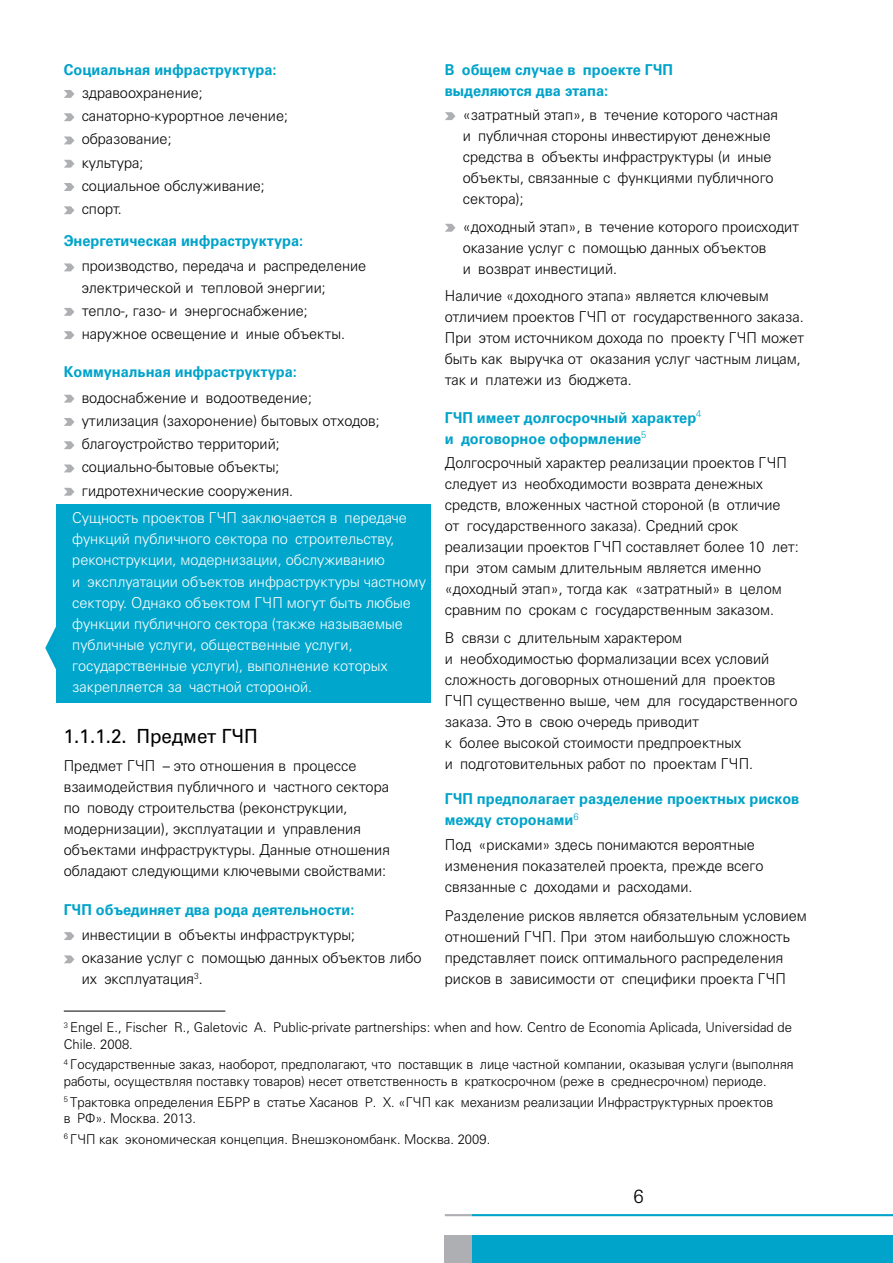
<style>
.page{position:relative;width:893px;height:1263px;background:#fff}
.page>*{position:absolute;margin:0;border:0;box-sizing:border-box;transform-origin:0 0}
.t1{font:19.5px "Univers C";color:#000}
.t2{font:19.05px "Univers Light C";color:#000}
.t3{font:15px/21px "Univers Light C";color:#000}
.t4{font:15px/21.1px "Univers Light C";color:#fff}
.t5{font:700 15px/21px "Univers C";color:#00a3ca}
.t6{font:13.5px/16.5px "Univers Light C";color:#000}
</style>
<div class="page">
<div style="left:472px;top:1235px;width:421px;height:28px;background:#00a3ca"></div>
<hr style="left:472px;top:1214px;width:421px;height:2px;background:#00a3ca">
<hr style="left:445px;top:1214px;width:27px;height:2px;background:#aeafb2">
<div style="left:445px;top:1235px;width:27px;height:28px;background:#aeafb2"></div>
<svg style="left:45px;top:618px;width:12px;height:60px"></svg>
<div style="left:57px;top:504px;width:374px;height:198px;background:#00a6cc"></div>
<svg style="left:64px;top:90px;width:10px;height:8px"></svg>
<svg style="left:64px;top:113px;width:10px;height:8px"></svg>
<svg style="left:64px;top:136px;width:10px;height:8px"></svg>
<svg style="left:64px;top:160px;width:10px;height:8px"></svg>
<svg style="left:64px;top:183px;width:10px;height:8px"></svg>
<svg style="left:64px;top:206px;width:10px;height:8px"></svg>
<svg style="left:64px;top:263px;width:10px;height:8px"></svg>
<svg style="left:64px;top:308px;width:10px;height:8px"></svg>
<svg style="left:64px;top:331px;width:10px;height:8px"></svg>
<svg style="left:64px;top:395px;width:10px;height:8px"></svg>
<svg style="left:64px;top:418px;width:10px;height:8px"></svg>
<svg style="left:64px;top:441px;width:10px;height:8px"></svg>
<svg style="left:64px;top:464px;width:10px;height:8px"></svg>
<svg style="left:64px;top:488px;width:10px;height:8px"></svg>
<svg style="left:64px;top:932px;width:10px;height:8px"></svg>
<svg style="left:64px;top:955px;width:10px;height:8px"></svg>
<svg style="left:445px;top:112px;width:10px;height:8px"></svg>
<svg style="left:445px;top:224px;width:10px;height:8px"></svg>
<hr style="left:64px;top:1011px;width:161px;height:1px;background:#000">
<p class="t5" style="left:64px;top:59px;width:214px">Социальная инфраструктура:</p>
<p class="t3" style="left:82px;top:81px;width:208px;line-height:23.2px">здравоохранение; санаторно-курортное лечение; образование;<br>культура;<br>социальное обслуживание; спорт.</p>
<p class="t5" style="left:64px;top:230px;width:241px">Энергетическая инфраструктура:</p>
<p class="t3" style="left:82px;top:255px;width:286px">производство, передача и распределение электрической и тепловой энергии;</p>
<p class="t3" style="left:82px;top:299px;width:265px;line-height:23.2px">тепло-, газо- и энергоснабжение; наружное освещение и иные объекты.</p>
<p class="t5" style="left:64px;top:361px;width:235px">Коммунальная инфраструктура:</p>
<p class="t3" style="left:82px;top:386px;width:300px;line-height:23.2px">водоснабжение и водоотведение; утилизация (захоронение) бытовых отходов; благоустройство территорий; социально-бытовые объекты; гидротехнические сооружения.</p>
<p class="t4" style="left:72px;top:507px;width:355px">Сущность проектов ГЧП заключается в передаче функций публичного сектора по строительству, реконструкции, модернизации, обслуживанию<br>и эксплуатации объектов инфраструктуры частному сектору. Однако объектом ГЧП могут быть любые функции публичного сектора (также называемые публичные услуги, общественные услуги, государственные услуги), выполнение которых закрепляется за частной стороной.</p>
<h1 class="t1" style="left:64px;top:725px;width:195px">1.1.1.2. Предмет ГЧП</h1>
<p class="t3" style="left:64px;top:755px;width:328px">Предмет ГЧП – это отношения в процессе взаимодействия публичного и частного сектора по поводу строительства (реконструкции, модернизации), эксплуатации и управления объектами инфраструктуры. Данные отношения обладают следующими ключевыми свойствами:</p>
<p class="t5" style="left:64px;top:899px;width:292px">ГЧП объединяет два рода деятельности:</p>
<p class="t3" style="left:82px;top:923px;width:341px;line-height:23.2px">инвестиции в объекты инфраструктуры;<br>оказание услуг с помощью данных объектов либо</p>
<p class="t3" style="left:82px;top:968px;width:123px">их эксплуатация<sup>3</sup>.</p>
<p class="t5" style="left:445px;top:59px;width:230px">В общем случае в проекте ГЧП выделяются два этапа:</p>
<p class="t3" style="left:463px;top:104px;width:317px">«затратный этап», в течение которого частная и публичная стороны инвестируют денежные средства в объекты инфраструктуры (и иные объекты, связанные с функциями публичного сектора);</p>
<p class="t3" style="left:463px;top:216px;width:338px">«доходный этап», в течение которого происходит оказание услуг с помощью данных объектов<br>и возврат инвестиций.</p>
<p class="t3" style="left:445px;top:285px;width:361px">Наличие «доходного этапа» является ключевым отличием проектов ГЧП от государственного заказа.<br>При этом источником дохода по проекту ГЧП может быть как выручка от оказания услуг частным лицам, так и платежи из бюджета.</p>
<p class="t5" style="left:445px;top:407px;width:258px">ГЧП имеет долгосрочный характер<sup>4 </sup>и договорное оформление<sup>5</sup></p>
<p class="t3" style="left:445px;top:452px;width:356px">Долгосрочный характер реализации проектов ГЧП следует из необходимости возврата денежных средств, вложенных частной стороной (в отличие от государственного заказа). Средний срок реализации проектов ГЧП составляет более 10 лет: при этом самым длительным является именно «доходный этап», тогда как «затратный» в целом сравним по срокам с государственным заказом.</p>
<p class="t3" style="left:445px;top:627px;width:354px">В связи с длительным характером<br>и необходимостью формализации всех условий сложность договорных отношений для проектов ГЧП существенно выше, чем для государственного заказа. Это в свою очередь приводит<br>к более высокой стоимости предпроектных<br>и подготовительных работ по проектам ГЧП.</p>
<p class="t5" style="left:445px;top:788px;width:356px">ГЧП предполагает разделение проектных рисков между сторонами<sup>6</sup></p>
<p class="t3" style="left:445px;top:834px;width:320px">Под «рисками» здесь понимаются вероятные изменения показателей проекта, прежде всего связанные с доходами и расходами.</p>
<p class="t3" style="left:445px;top:905px;width:364px">Разделение рисков является обязательным условием отношений ГЧП. При этом наибольшую сложность представляет поиск оптимального распределения рисков в зависимости от специфики проекта ГЧП</p>
<p class="t6" style="left:64px;top:1019px;width:730px"><sup>3</sup> Engel E., Fischer R., Galetovic A. Public-private partnerships: when and how. Centro de Economia Aplicada, Universidad de<br>Chile. 2008.</p>
<p class="t6" style="left:64px;top:1056px;width:731px"><sup>4</sup> Государственные заказ, наоборот, предполагают, что поставщик в лице частной компании, оказывая услуги (выполняя работы, осуществляя поставку товаров) несет ответственность в краткосрочном (реже в среднесрочном) периоде.</p>
<p class="t6" style="left:64px;top:1093px;width:711px"><sup>5</sup> Трактовка определения ЕБРР в статье Хасанов Р. Х. «ГЧП как механизм реализации Инфраструктурных проектов в РФ». Москва. 2013.</p>
<p class="t6" style="left:64px;top:1131px;width:428px"><sup>6</sup> ГЧП как экономическая концепция. Внешэкономбанк. Москва. 2009.</p>
<p class="t2" style="left:633px;top:1185px;width:12px">6</p>
</div>
